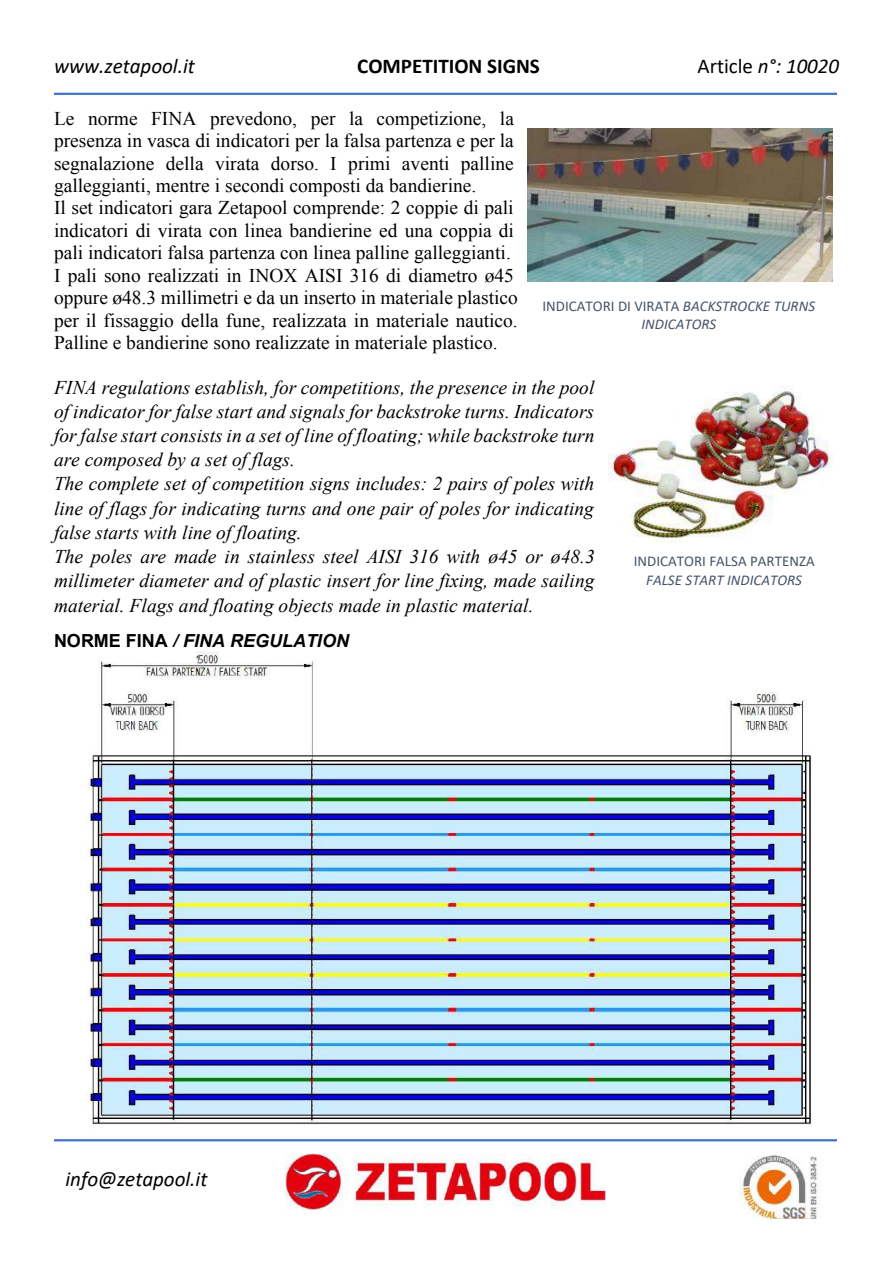
<style>
.page{position:relative;width:893px;height:1263px;background:#fff}
.page>*{position:absolute;margin:0;border:0;box-sizing:border-box;transform-origin:0 0}
.t1{font:italic 21px "Calibri";color:#000}
.t2{font:700 21px "Calibri";color:#000}
.t3{font:19.5px/22.5px "Times New Roman";color:#000}
.t4{font:italic 19.5px/24.2px "Times New Roman";color:#000}
.t5{font:italic 700 18px "Arial";color:#000}
.t6{font:italic 15px/18.3px "Calibri";color:#44546a;text-align:center}
.t7{font:15px "Calibri";color:#44546a}
.s1{font-style:normal}
</style>
<div class="page">
<img style="left:286px;top:1153px;width:320px;height:57px">
<img style="left:740px;top:1155px;width:79px;height:63px">
<hr style="left:54px;top:1139px;width:783px;height:2px;background:#4472c4">
<hr style="left:54px;top:93px;width:783px;height:2px;background:#4472c4">
<img style="left:81px;top:652px;width:730px;height:473px">
<img style="left:528px;top:128px;width:305px;height:153px">
<img style="left:608px;top:386px;width:226px;height:157px">
<p class="t1" style="left:54px;top:57px;width:143px">www.zetapool.it</p>
<p class="t2" style="left:357px;top:57px;width:184px">COMPETITION SIGNS</p>
<p class="t1" style="left:697px;top:57px;width:143px"><span class="s1">Article</span> n°: 10020</p>
<p class="t3" style="left:54px;top:107px;width:465px">Le norme FINA prevedono, per la competizione, la presenza in vasca di indicatori per la falsa partenza e per la segnalazione della virata dorso. I primi aventi palline galleggianti, mentre i secondi composti da bandierine.<br>Il set indicatori gara Zetapool comprende: 2 coppie di pali indicatori di virata con linea bandierine ed una coppia di pali indicatori falsa partenza con linea palline galleggianti.<br>I pali sono realizzati in INOX AISI 316 di diametro ø45 oppure ø48.3 millimetri e da un inserto in materiale plastico per il fissaggio della fune, realizzata in materiale nautico.<br>Palline e bandierine sono realizzate in materiale plastico.</p>
<p class="t4" style="left:54px;top:375px;width:542px">FINA regulations establish, for competitions, the presence in the pool of indicator for false start and signals for backstroke turns. Indicators for false start consists in a set of line of floating; while backstroke turn are composed by a set of flags.<br>The complete set of competition signs includes: 2 pairs of poles with line of flags for indicating turns and one pair of poles for indicating false starts with line of floating.<br>The poles are made in stainless steel AISI 316 with ø45 or ø48.3 millimeter diameter and of plastic insert for line fixing, made sailing material. Flags and floating objects made in plastic material.</p>
<p class="t5" style="left:54px;top:630px;width:296px"><span class="s1">NORME FINA</span> / FINA REGULATION</p>
<p class="t6" style="left:542px;top:298px;width:274px"><span class="s1">INDICATORI DI VIRATA</span> BACKSTROCKE TURNS<br>INDICATORS</p>
<p class="t7" style="left:634px;top:555px;width:183px">INDICATORI FALSA PARTENZA</p>
<p class="t6" style="left:646px;top:572px;width:157px">FALSE START INDICATORS</p>
<p class="t1" style="left:65px;top:1170px;width:144px">info@zetapool.it</p>
</div>
